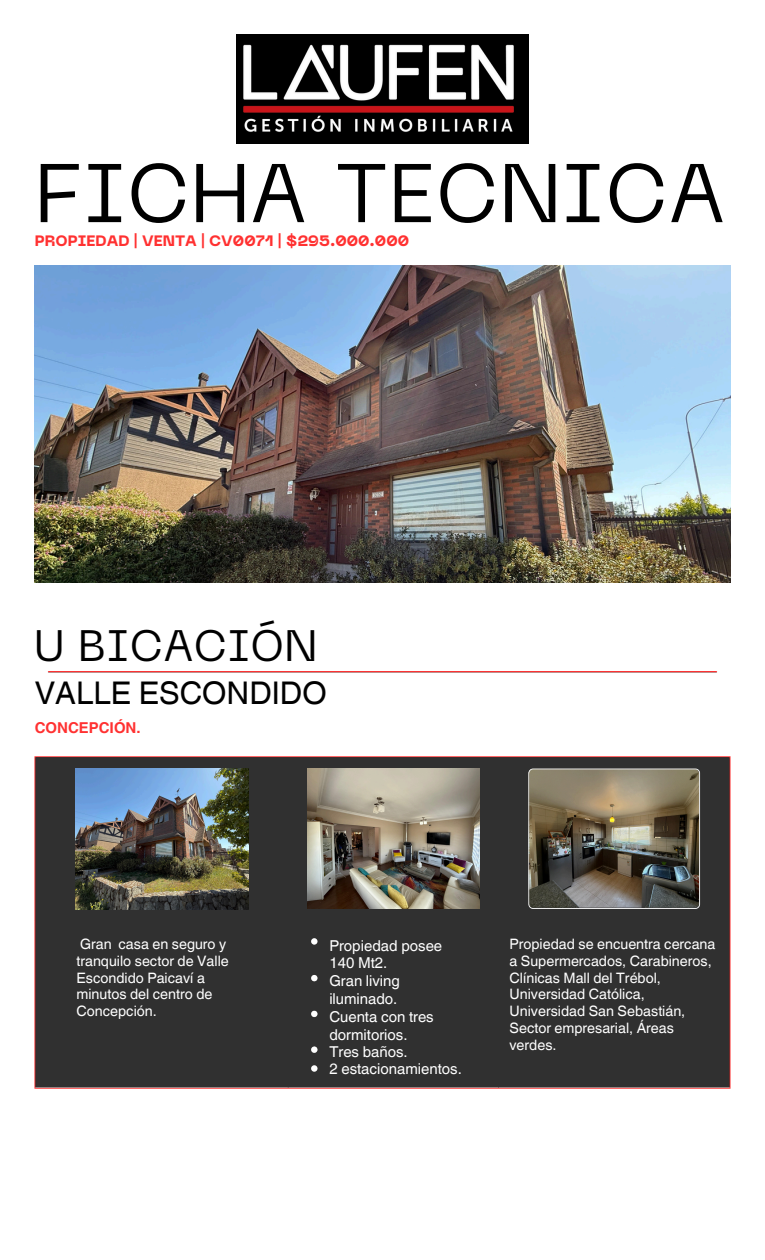
<style>
.page{position:relative;width:765px;height:1260px;background:#fff}
.page>*{position:absolute;margin:0;border:0;box-sizing:border-box;transform-origin:0 0}
.t1{font:82.5px "PP Neue Machina";color:#000}
.t2{font:43.75px "PP Neue Machina";color:#000}
.t3{font:31.25px "Helvetica World";color:#000}
.t4{font:15px/17.8px "Helvetica World";color:#fff}
.t5{font:800 15px "PP Neue Machina";color:#ff3131}
.t6{font:700 15px "Helvetica World";color:#ff3131}
.t7{font:14.38px/16.9px "Helvetica World";color:#fff}
</style>
<div class="page">
<img style="left:236px;top:35px;width:293px;height:108px">
<img style="left:35px;top:265px;width:695px;height:317px">
<img style="left:48px;top:671px;width:669px;height:1px">
<img style="left:34px;top:756px;width:697px;height:333px">
<h1 class="t1" style="left:35px;top:162px;width:692px">FICHA TECNICA</h1>
<h1 class="t5" style="left:35px;top:235px;width:376px">PROPIEDAD | VENTA | CV0071 | $295.000.000</h1>
<p class="t2" style="left:35px;top:629px;width:284px">U BICACIÓN</p>
<p class="t3" style="left:35px;top:675px;width:294px">VALLE ESCONDIDO</p>
<p class="t6" style="left:35px;top:716px;width:108px">CONCEPCIÓN.</p>
<p class="t7" style="left:76px;top:935px;width:154px">Gran casa en seguro y tranquilo sector de Valle<br>Escondido Paicaví a minutos del centro de<br>Concepción.</p>
<p class="t7" style="left:510px;top:935px;width:207px">Propiedad se encuentra cercana a Supermercados, Carabineros,<br>Clínicas Mall del Trébol,<br>Universidad Católica,<br>Universidad San Sebastián,<br>Sector empresarial, Áreas verdes.</p>
<p class="t4" style="left:329px;top:936px;width:114px">Propiedad posee<br>140 Mt2.</p>
<p class="t4" style="left:329px;top:972px;width:72px">Gran living iluminado.</p>
<p class="t4" style="left:329px;top:1008px;width:106px">Cuenta con tres dormitorios.</p>
<p class="t4" style="left:329px;top:1043px;width:80px">Tres baños.</p>
<p class="t4" style="left:329px;top:1060px;width:134px">2 estacionamientos.</p>
</div>
